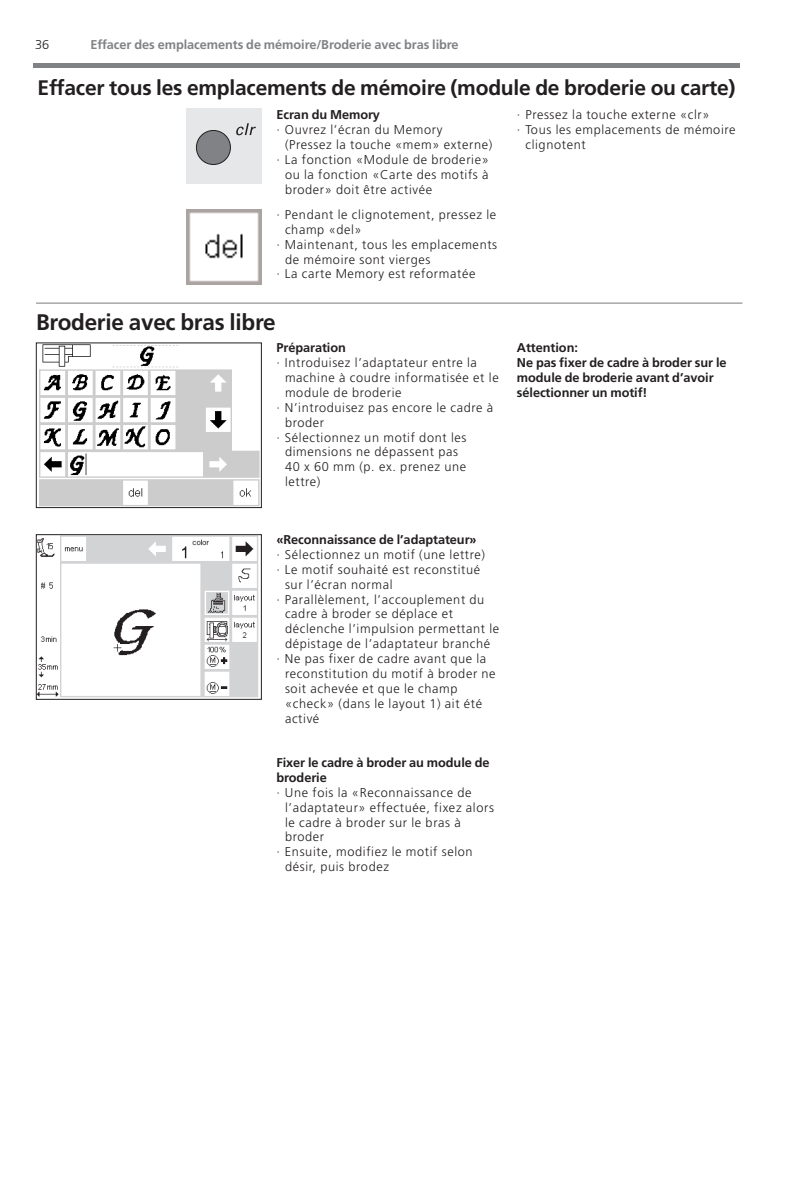
<style>
.page{position:relative;width:811px;height:1196px;background:#fff}
.page>*{position:absolute;margin:0;border:0;box-sizing:border-box;transform-origin:0 0}
.t1{font:700 22.5px "Frutiger";letter-spacing:-.01em;color:#231f20}
.t2{font:700 21px "Frutiger";letter-spacing:-.01em;color:#231f20}
.t3{font:300 12.75px "Frutiger";letter-spacing:.05em;color:#231f20}
.t4{font:700 12.75px/14.9px "Frutiger";letter-spacing:-.005em;color:#231f20}
.t5{font:700 12.75px "Frutiger";letter-spacing:-.005em;color:#808285}
</style>
<div class="page">
<svg style="left:33px;top:63px;width:710px;height:637px"></svg>
<p class="t3" style="left:35px;top:37px;width:16px">36</p>
<p class="t5" style="left:90px;top:39px;width:370px">Effacer des emplacements de mémoire/Broderie avec bras libre</p>
<h2 class="t2" style="left:38px;top:80px;width:699px">Effacer tous les emplacements de mémoire (module de broderie ou carte)</h2>
<p class="t4" style="left:276px;top:108px;width:105px">Ecran du Memory</p>
<p class="t3" style="left:276px;top:122px;width:167px">· Ouvrez l’écran du Memory</p>
<p class="t3" style="left:285px;top:137px;width:209px">(Pressez la touche «mem» externe)</p>
<p class="t3" style="left:276px;top:152px;width:214px">· La fonction «Module de broderie»</p>
<p class="t3" style="left:285px;top:167px;width:205px">ou la fonction «Carte des motifs à</p>
<p class="t3" style="left:285px;top:182px;width:149px">broder» doit être activée</p>
<p class="t3" style="left:276px;top:207px;width:221px">· Pendant le clignotement, pressez le</p>
<p class="t3" style="left:285px;top:222px;width:78px">champ «del»</p>
<p class="t3" style="left:276px;top:237px;width:222px">· Maintenant, tous les emplacements</p>
<p class="t3" style="left:285px;top:252px;width:147px">de mémoire sont vierges</p>
<p class="t3" style="left:276px;top:267px;width:200px">· La carte Memory est reformatée</p>
<h1 class="t1" style="left:36px;top:313px;width:241px">Broderie avec bras libre</h1>
<p class="t4" style="left:276px;top:341px;width:71px">Préparation</p>
<p class="t3" style="left:276px;top:355px;width:202px">· Introduisez l’adaptateur entre la</p>
<p class="t3" style="left:285px;top:370px;width:215px">machine à coudre informatisée et le</p>
<p class="t3" style="left:285px;top:385px;width:118px">module de broderie</p>
<p class="t3" style="left:276px;top:400px;width:218px">· N’introduisez pas encore le cadre à</p>
<p class="t3" style="left:285px;top:415px;width:41px">broder</p>
<p class="t3" style="left:276px;top:430px;width:191px">· Sélectionnez un motif dont les</p>
<p class="t3" style="left:285px;top:445px;width:174px">dimensions ne dépassent pas</p>
<p class="t3" style="left:285px;top:459px;width:183px">40 x 60 mm (p. ex. prenez une</p>
<p class="t3" style="left:285px;top:474px;width:37px">lettre)</p>
<p class="t3" style="left:517px;top:107px;width:194px">· Pressez la touche externe «clr»</p>
<p class="t3" style="left:517px;top:122px;width:220px">· Tous les emplacements de mémoire</p>
<p class="t3" style="left:525px;top:137px;width:62px">clignotent</p>
<p class="t4" style="left:517px;top:341px;width:211px">Attention:<br>Ne pas fixer de cadre à broder sur le module de broderie avant d’avoir sélectionner un motif!</p>
<p class="t4" style="left:276px;top:533px;width:202px">«Reconnaissance de l’adaptateur»</p>
<p class="t3" style="left:276px;top:547px;width:210px">· Sélectionnez un motif (une lettre)</p>
<p class="t3" style="left:276px;top:562px;width:205px">· Le motif souhaité est reconstitué</p>
<p class="t3" style="left:285px;top:577px;width:109px">sur l’écran normal</p>
<p class="t3" style="left:276px;top:592px;width:209px">· Parallèlement, l’accouplement du</p>
<p class="t3" style="left:285px;top:606px;width:169px">cadre à broder se déplace et</p>
<p class="t3" style="left:285px;top:621px;width:216px">déclenche l’impulsion permettant le</p>
<p class="t3" style="left:285px;top:636px;width:207px">dépistage de l’adaptateur branché</p>
<p class="t3" style="left:276px;top:651px;width:211px">· Ne pas fixer de cadre avant que la</p>
<p class="t3" style="left:285px;top:666px;width:212px">reconstitution du motif à broder ne</p>
<p class="t3" style="left:285px;top:681px;width:174px">soit achevée et que le champ</p>
<p class="t3" style="left:285px;top:696px;width:199px">«check» (dans le layout 1) ait été</p>
<p class="t3" style="left:285px;top:711px;width:36px">activé</p>
<p class="t4" style="left:276px;top:756px;width:214px">Fixer le cadre à broder au module de broderie</p>
<p class="t3" style="left:276px;top:785px;width:196px">· Une fois la «Reconnaissance de</p>
<p class="t3" style="left:285px;top:800px;width:210px">l’adaptateur» effectuée, fixez alors</p>
<p class="t3" style="left:285px;top:815px;width:177px">le cadre à broder sur le bras à</p>
<p class="t3" style="left:285px;top:829px;width:41px">broder</p>
<p class="t3" style="left:276px;top:844px;width:198px">· Ensuite, modifiez le motif selon</p>
<p class="t3" style="left:285px;top:859px;width:106px">désir, puis brodez</p>
</div>
